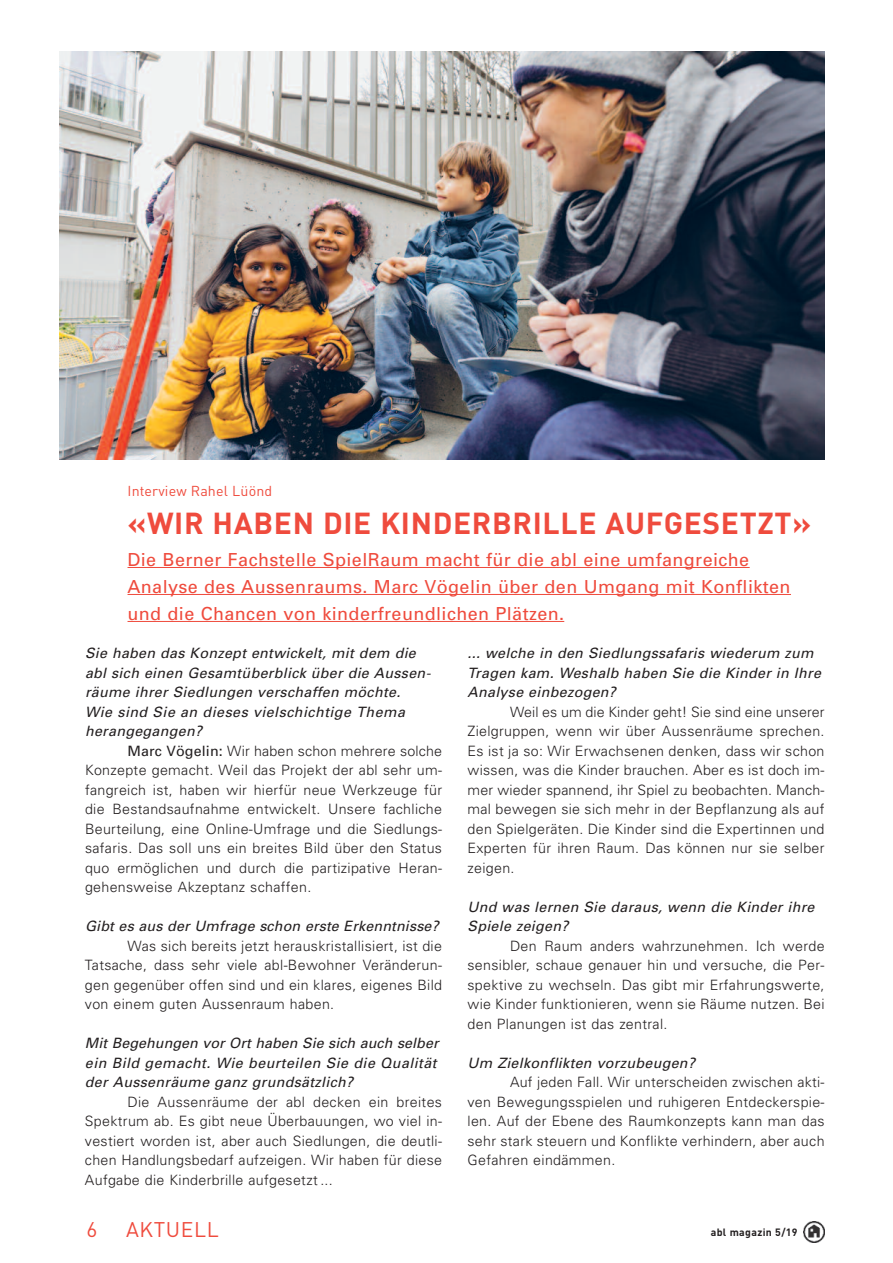
<style>
.page{position:relative;width:893px;height:1263px;background:#fff}
.page>*{position:absolute;margin:0;border:0;box-sizing:border-box;transform-origin:0 0}
.t1{font:700 30px "DIN";letter-spacing:.02em;color:#ef4b3d}
.t2{font:21px "DIN";letter-spacing:.03em;color:#ef4b3d}
.t3{font:18px/27px "Univers";letter-spacing:.02em;color:#ef4b3d}
.t4{font:300 14.25px/19.5px "Univers";letter-spacing:.02em;color:#231f20;text-align:justify}
.t5{font:italic 14.25px/19.5px "Univers";letter-spacing:.02em;color:#231f20}
.t6{font:14.25px "DIN";letter-spacing:.01em;color:#ef4b3d}
.t7{font:700 10.5px "DIN";letter-spacing:.035em;color:#231f20}
.s1{font-weight:400}
</style>
<div class="page">
<img style="left:803px;top:1222px;width:21px;height:21px">
<hr style="left:128px;top:567px;width:622px;height:1px;background:#ef4b3d">
<hr style="left:128px;top:594px;width:663px;height:1px;background:#ef4b3d">
<hr style="left:128px;top:621px;width:436px;height:1px;background:#ef4b3d">
<img style="left:60px;top:51px;width:765px;height:408px">
<p class="t6" style="left:128px;top:485px;width:146px">Interview Rahel Lüönd</p>
<h1 class="t1" style="left:128px;top:506px;width:685px">«WIR HABEN DIE KINDERBRILLE AUFGESETZT»</h1>
<p class="t3" style="left:128px;top:547px;width:664px">Die Berner Fachstelle SpielRaum macht für die abl eine umfangreiche<br>Analyse des Aussenraums. Marc Vögelin über den Umgang mit Konflikten und die Chancen von kinderfreundlichen Plätzen.</p>
<p class="t5" style="left:85px;top:645px;width:347px">Sie haben das Konzept entwickelt, mit dem die abl sich einen Gesamtüberblick über die Aussen - räume ihrer Siedlungen verschaffen möchte.<br>Wie sind Sie an dieses vielschichtige Thema herangegangen?</p>
<p class="t4" style="left:85px;top:742px;width:359px;text-indent:43px"><span class="s1">Marc Vögelin:</span> Wir haben schon mehrere solche Konzepte gemacht. Weil das Projekt der abl sehr um - fangreich ist, haben wir hierfür neue Werkzeuge für die Bestandsaufnahme entwickelt. Unsere fachliche Beurteilung, eine Online-Umfrage und die Siedlungs - safaris. Das soll uns ein breites Bild über den Status quo ermöglichen und durch die partizipative Heran - gehens weise Akzeptanz schaffen.</p>
<p class="t5" style="left:85px;top:918px;width:355px">Gibt es aus der Umfrage schon erste Erkenntnisse?</p>
<p class="t4" style="left:85px;top:937px;width:359px;text-indent:43px">Was sich bereits jetzt herauskristallisiert, ist die Tatsache, dass sehr viele abl-Bewohner Veränderun - gen gegenüber offen sind und ein klares, eigenes Bild von einem guten Aussenraum haben.</p>
<p class="t5" style="left:85px;top:1035px;width:355px">Mit Begehungen vor Ort haben Sie sich auch selber ein Bild gemacht. Wie beurteilen Sie die Qualität der Aussenräume ganz grundsätzlich?</p>
<p class="t4" style="left:85px;top:1093px;width:359px;text-indent:43px">Die Aussenräume der abl decken ein breites Spek trum ab. Es gibt neue Überbauungen, wo viel in - ves tiert worden ist, aber auch Siedlungen, die deutli&shy;chen Handlungsbedarf aufzeigen. Wir haben für diese Aufgabe die Kinderbrille aufgesetzt ...</p>
<p class="t5" style="left:467px;top:645px;width:355px">... welche in den Siedlungssafaris wiederum zum<br>Tragen kam. Weshalb haben Sie die Kinder in Ihre<br>Analyse einbezogen?</p>
<p class="t4" style="left:467px;top:703px;width:359px;text-indent:43px">Weil es um die Kinder geht! Sie sind eine unserer Zielgruppen, wenn wir über Aussenräume sprechen.<br>Es ist ja so: Wir Erwachsenen denken, dass wir schon wissen, was die Kinder brauchen. Aber es ist doch im - mer wieder spannend, ihr Spiel zu beobachten. Manch - mal bewegen sie sich mehr in der Bepflanzung als auf den Spielgeräten. Die Kinder sind die Expertinnen und Experten für ihren Raum. Das können nur sie selber zeigen.</p>
<p class="t5" style="left:467px;top:898px;width:348px">Und was lernen Sie daraus, wenn die Kinder ihre<br>Spiele zeigen?</p>
<p class="t4" style="left:467px;top:937px;width:359px;text-indent:43px">Den Raum anders wahrzunehmen. Ich werde sen sibler, schaue genauer hin und versuche, die Per - spektive zu wechseln. Das gibt mir Erfahrungswerte, wie Kinder funktionieren, wenn sie Räume nutzen. Bei den Planungen ist das zentral.</p>
<p class="t5" style="left:467px;top:1054px;width:229px">Um Zielkonflikten vorzubeugen?</p>
<p class="t4" style="left:467px;top:1074px;width:359px;text-indent:43px">Auf jeden Fall. Wir unterscheiden zwischen akti - ven Bewegungsspielen und ruhigeren Entdecker spie - len. Auf der Ebene des Raumkonzepts kann man das sehr stark steuern und Konflikte verhindern, aber auch Gefahren eindämmen.</p>
<h2 class="t2" style="left:87px;top:1222px;width:12px">6</h2>
<h2 class="t2" style="left:126px;top:1222px;width:94px">AKTUELL</h2>
<p class="t7" style="left:711px;top:1226px;width:88px">abl magazin 5/19</p>
</div>
